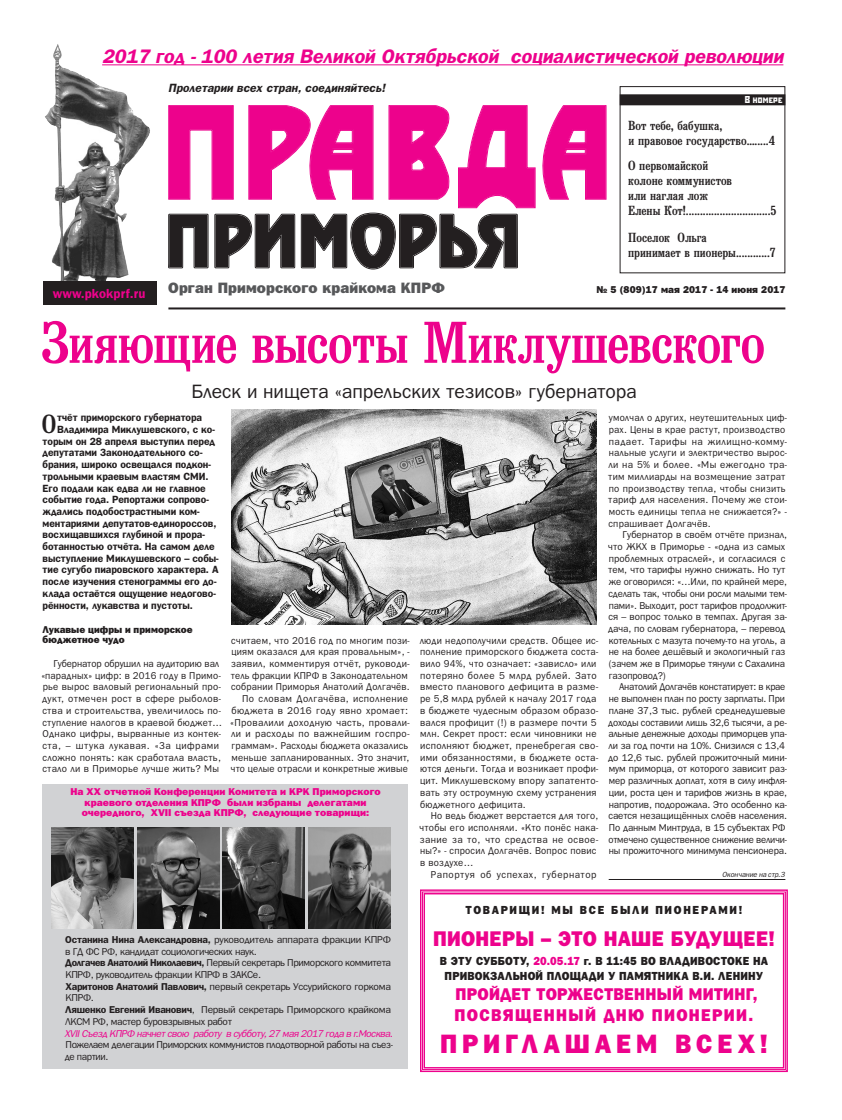
<style>
.page{position:relative;width:842px;height:1120px;background:#fff}
.page>*{position:absolute;margin:0;border:0;box-sizing:border-box;transform-origin:0 0}
.t1{font:57.9px "Bruskovaya Plain";letter-spacing:-.015em;color:#ed028c}
.t2{font:26.7px "Bloknot Heavy C";letter-spacing:.195em;color:#ed028c;scale:.94 1}
.t3{font:25.8px "Bruskovaya Plain";color:#231f20}
.t4{font:21.4px "Bloknot Heavy C";letter-spacing:.015em;color:#ed028c;scale:.94 1}
.t5{font:italic 700 19.6px "Bloknot C";color:#ed028c}
.t6{font:19.4px "Bloknot C";color:#231f20}
.t7{font:17.1px/20.5px "Bloknot Heavy C";letter-spacing:.025em;color:#ed028c;scale:.94 1}
.t8{font:15.1px "Bloknot Heavy C";letter-spacing:.01em;color:#57585a}
.t9{font:700 13.2px "Bloknot C";letter-spacing:.005em;color:#ed028c}
.t10{font:13px/15px "Bruskovaya Plain";color:#231f20}
.t11{font:italic 700 12px "Bloknot C";color:#231f20}
.t12{font:11.8px/14.1px "Bloknot Heavy C";letter-spacing:.025em;color:#231f20;text-align:center;scale:.94 1}
.t13{font:11.8px "Bloknot Heavy C";letter-spacing:.155em;color:#231f20;scale:.94 1}
.t14{font:700 10.5px "Bloknot C";letter-spacing:-.005em;color:#231f20}
.t15{font:10px/11.7px "Bloknot C";letter-spacing:.02em;color:#231f20;scale:.96 1}
.t16{font:10px/11.7px "Bloknot C";letter-spacing:-.01em;color:#231f20;scale:.95 1}
.t17{font:10px/11.7px "Bloknot C";letter-spacing:-.005em;color:#231f20}
.t18{font:10px/11.7px "Bloknot C";letter-spacing:-.035em;color:#231f20}
.t19{font:10px/10.5px "Bloknot Heavy C";letter-spacing:.01em;color:#ed028c;text-align:center}
.t20{font:10px/11.7px "Bloknot C";letter-spacing:-.04em;color:#231f20}
.t21{font:10px/10.5px "Bloknot Heavy C";letter-spacing:.01em;color:#231f20}
.t22{font:italic 10px "Bloknot C";letter-spacing:-.045em;color:#ed028c}
.t23{font:10px "Bloknot C";letter-spacing:.055em;color:#231f20}
.t24{font:10px "Stenberg C";letter-spacing:.02em;color:#fff}
.t25{font:italic 7.5px "Bloknot C";letter-spacing:-.005em;color:#231f20;scale:.96 1}
.s1{font-weight:700}
.s2{color:#ed028c}
</style>
<div class="page">
<hr style="left:609px;top:879px;width:176px;height:1px;background:#231f20">
<div style="left:620px;top:94px;width:165px;height:11px;background:#231f20"></div>
<div style="left:620px;top:86px;width:165px;height:187px;border:1px solid #231f20"></div>
<hr style="left:168px;top:307px;width:617px;height:2px;background:#231f20">
<svg style="left:420px;top:889px;width:368px;height:183px"></svg>
<div style="left:422px;top:891px;width:364px;height:179px;border:1px solid #ed028c"></div>
<div style="left:424px;top:893px;width:360px;height:175px;border:1px solid #ed028c"></div>
<svg style="left:168px;top:105px;width:439px;height:165px"></svg>
<img style="left:45px;top:44px;width:109px;height:237px">
<hr style="left:102px;top:64px;width:681px;height:1px;background:#ed028c">
<div style="left:43px;top:281px;width:113px;height:23px;background:#231f20"></div>
<div style="left:43px;top:784px;width:365px;height:285px;background:#d1d2d4"></div>
<img style="left:231px;top:410px;width:366px;height:214px">
<img style="left:52px;top:827px;width:82px;height:101px">
<img style="left:137px;top:827px;width:82px;height:101px">
<img style="left:223px;top:827px;width:82px;height:101px">
<img style="left:308px;top:827px;width:82px;height:101px">
<h3 class="t5" style="left:102px;top:45px;width:683px">2017 год - 100 летия Великой Октябрьской социалистической революции</h3>
<p class="t11" style="left:168px;top:81px;width:219px">Пролетарии всех стран, соединяйтесь!</p>
<h3 class="t9" style="left:53px;top:286px;width:94px">www.pkokprf.ru</h3>
<h3 class="t8" style="left:168px;top:279px;width:278px">Орган Приморского крайкома КПРФ</h3>
<p class="t24" style="left:745px;top:94px;width:39px">В номере</p>
<h3 class="t10" style="left:628px;top:117px;width:148px">Вот тебе, бабушка,<br>и правовое государство….....4</h3>
<h3 class="t10" style="left:628px;top:157px;width:150px">О первомайской<br>колоне коммунистов<br>или наглая лож<br>Елены Кот!..............................5</h3>
<h3 class="t10" style="left:628px;top:229px;width:149px">Поселок Ольга<br>принимает в пионеры............7</h3>
<p class="t21" style="left:596px;top:284px;width:191px">№ 5 (809)17 мая 2017 - 14 июня 2017</p>
<h1 class="t1" style="left:41px;top:309px;width:726px">Зияющие высоты Миклушевского</h1>
<h3 class="t6" style="left:191px;top:380px;width:447px">Блеск и нищета «апрельских тезисов» губернатора</h3>
<h3 class="t3" style="left:42px;top:409px;width:16px">О</h3>
<p class="t14" style="left:57px;top:412px;width:147px">тчёт приморского губернатора</p>
<p class="t14" style="left:57px;top:423px;width:159px">Владимира Миклушевского, с ко-</p>
<p class="t14" style="left:43px;top:435px;width:174px">торым он 28 апреля выступил перед</p>
<p class="t14" style="left:43px;top:447px;width:161px">депутатами Законодательного со-</p>
<p class="t14" style="left:43px;top:458px;width:170px">брания, широко освещался подкон-</p>
<p class="t14" style="left:43px;top:470px;width:167px">трольными краевым властям СМИ.</p>
<p class="t14" style="left:43px;top:482px;width:165px">Его подали как едва ли не главное</p>
<p class="t14" style="left:43px;top:493px;width:168px">событие года. Репортажи сопрово-</p>
<p class="t14" style="left:43px;top:505px;width:158px">ждались подобострастными ком-</p>
<p class="t14" style="left:43px;top:517px;width:175px">ментариями депутатов-единороссов,</p>
<p class="t14" style="left:43px;top:529px;width:164px">восхищавшихся глубиной и прора-</p>
<p class="t14" style="left:43px;top:540px;width:174px">ботанностью отчёта. На самом деле</p>
<p class="t14" style="left:43px;top:552px;width:178px">выступление Миклушевского – собы-</p>
<p class="t14" style="left:43px;top:564px;width:177px">тие сугубо пиаровского характера. А</p>
<p class="t14" style="left:43px;top:575px;width:175px">после изучения стенограммы его до-</p>
<p class="t14" style="left:43px;top:587px;width:175px">клада остаётся ощущение недогово-</p>
<p class="t14" style="left:43px;top:599px;width:152px">рённости, лукавства и пустоты.</p>
<p class="t21" style="left:43px;top:624px;width:152px">Лукавые цифры и приморское бюджетное чудо</p>
<p class="t15" style="left:41px;top:657px;width:190px;text-indent:12px">Губернатор обрушил на аудиторию вал «парадных» цифр: в 2016 году в Примо&shy;рье вырос валовый региональный про&shy;дукт, отмечен рост в сфере рыболов&shy;ства и строительства, увеличилось по&shy;ступление налогов в краевой бюджет… Однако цифры, вырванные из контек&shy;ста, – штука лукавая. «За цифрами сложно понять: как сработала власть, стало ли в Приморье лучше жить? Мы</p>
<p class="t15" style="left:230px;top:634px;width:189px;text-align:right">считаем, что 2016 год по многим пози&shy;циям оказался для края провальным», - заявил, комментируя отчёт, руководи&shy;тель фракции КПРФ в Законодательном собрании Приморья Анатолий Долгачёв.<br>По словам Долгачёва, исполнение бюджета в 2016 году явно хромает: «Провалили доходную часть, провали&shy;ли и расходы по важнейшим госпро&shy;граммам». Расходы бюджета оказались меньше запланированных. Это значит, что целые отрасли и конкретные живые</p>
<p class="t15" style="left:420px;top:634px;width:188px">люди недополучили средств. Общее ис&shy;полнение приморского бюджета соста&shy;вило 94%, что означает: «зависло» или потеряно более 5 млрд рублей. Зато вместо планового дефицита в разме&shy;ре 5,8 млрд рублей к началу 2017 года в бюджете чудесным образом образо&shy;вался профицит (!) в размере почти 5 млн. Секрет прост: если чиновники не исполняют бюджет, пренебрегая сво&shy;ими обязанностями, в бюджете оста&shy;ются деньги. Тогда и возникает профи&shy;цит. Миклушевскому впору запатенто&shy;вать эту остроумную схему устранения бюджетного дефицита.</p>
<p class="t15" style="left:419px;top:810px;width:188px;text-indent:12px">Но ведь бюджет верстается для того, чтобы его исполняли. «Кто понёс нака&shy;зание за то, что средства не освое&shy;ны?» - спросил Долгачёв. Вопрос повис в воздухе…</p>
<p class="t23" style="left:431px;top:868px;width:167px">Рапортуя об успехах, губернатор</p>
<p class="t19" style="left:70px;top:786px;width:312px">На ХХ отчетной Конференции Комитета и КРК Приморского краевого отделения КПРФ были избраны делегатами очередного, XVII съезда КПРФ, следующие товарищи:</p>
<p class="t15" style="left:608px;top:412px;width:188px">умолчал о других, неутешительных циф&shy;рах. Цены в крае растут, производство падает. Тарифы на жилищно-комму&shy;нальные услуги и электричество вырос&shy;ли на 5% и более. «Мы ежегодно тра&shy;тим миллиарды на возмещение затрат по производству тепла, чтобы снизить тариф для населения. Почему же стои&shy;мость единицы тепла не снижается?» - спрашивает Долгачёв.</p>
<p class="t17" style="left:608px;top:529px;width:181px;text-indent:15px">Губернатор в своём отчёте признал, что ЖКХ в Приморье - «одна из самых проблемных отраслей», и согласился с тем, что тарифы нужно снижать. Но тут же оговорился: «…Или, по крайней мере, сделать так, чтобы они росли малыми тем&shy;пами». Выходит, рост тарифов продолжит&shy;ся – вопрос только в темпах. Другая за&shy;дача, по словам губернатора, – перевод котельных с мазута почему-то на уголь, а не на более дешёвый и экологичный газ (зачем же в Приморье тянули с Сахалина газопровод?)</p>
<p class="t16" style="left:608px;top:681px;width:190px;text-indent:11px">Анатолий Долгачёв констатирует: в крае не выполнен план по росту зарплаты. При плане 37,3 тыс. рублей среднедушевые доходы составили лишь 32,6 тысячи, а ре&shy;альные денежные доходы приморцев упа&shy;ли за год почти на 10%. Снизился с 13,4 до 12,6 тыс. рублей прожиточный мини&shy;мум приморца, от которого зависит раз&shy;мер различных доплат, хотя в силу инфля&shy;ции, роста цен и тарифов жизнь в крае, напротив, подорожала. Это особенно ка&shy;сается незащищённых слоёв населения.<br>По данным Минтруда, в 15 субъектах РФ отмечено существенное снижение величи&shy;ны прожиточного минимума пенсионера.</p>
<p class="t25" style="left:722px;top:870px;width:67px">Окончание на стр.3</p>
<p class="t18" style="left:65px;top:933px;width:327px"><span class="s1">Останина Нина Александровна,</span> руководитель аппарата фракции КПРФ в ГД ФС РФ, кандидат социологических наук.<br><span class="s1">Долгачев Анатолий Николаевич,</span> Первый секретарь Приморского коммитета КПРФ, руководитель фракции КПРФ в ЗАКСе.<br><span class="s1">Харитонов Анатолий Павлович,</span> первый секретарь Уссурийского горкома КПРФ.<br><span class="s1">Ляшенко Евгений Иванович</span>, Первый секретарь Приморского крайкома ЛКСМ РФ, мастер буровзрывных работ</p>
<p class="t22" style="left:65px;top:1027px;width:330px">XVII Съезд КПРФ начнет свою работу в субботу, 27 мая 2017 года в г.Москва.</p>
<p class="t20" style="left:65px;top:1039px;width:330px">Пожелаем делегации Приморских коммунистов плодотворной работы на съез&shy;де партии.</p>
<p class="t13" style="left:465px;top:903px;width:296px">ТОВАРИЩИ! МЫ ВСЕ БЫЛИ ПИОНЕРАМИ!</p>
<h3 class="t4" style="left:433px;top:926px;width:365px">ПИОНЕРЫ – ЭТО НАШЕ БУДУЩЕЕ!</h3>
<p class="t12" style="left:440px;top:954px;width:351px">В ЭТУ СУББОТУ, <span class="s2">20.05.17</span> г. В 11:45 ВО ВЛАДИВОСТОКЕ НА<br>ПРИВОКЗАЛЬНОЙ ПЛОЩАДИ У ПАМЯТНИКА В.И. ЛЕНИНУ</p>
<h3 class="t7" style="left:455px;top:983px;width:324px">ПРОЙДЕТ ТОРЖЕСТВЕННЫЙ МИТИНГ,<br>ПОСВЯЩЕННЫЙ ДНЮ ПИОНЕРИИ.</h3>
<h2 class="t2" style="left:440px;top:1028px;width:350px">ПРИГЛАШАЕМ ВСЕХ!</h2>
</div>
